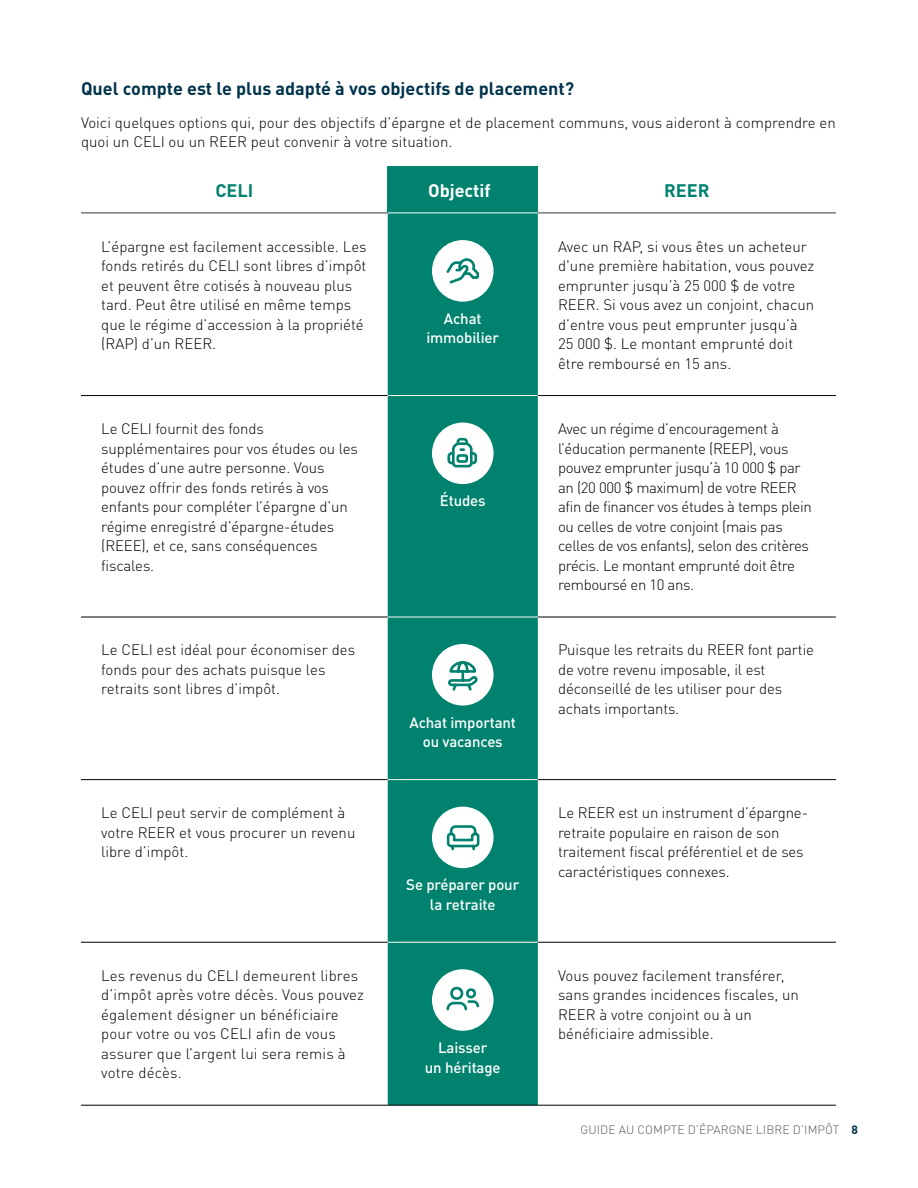
<style>
.page{position:relative;width:918px;height:1188px;background:#fff}
.page>*{position:absolute;margin:0;border:0;box-sizing:border-box;transform-origin:0 0}
.Header3_2col{font:700 18px "DIN Pro";color:#01344b}
.Body_text_1-col{font:700 18px "DIN Pro";color:#00826e}
.Body_text_1-col-2{font:700 18px "DIN Pro";color:#fff}
.Body_text_1-col-3{font:300 15px/19.5px "DIN Pro";letter-spacing:-.01em;color:#000}
.Body_text_1-col-4{font:300 15px/19.5px "DIN Pro";letter-spacing:.01em;color:#000}
.Body_text_1-col-5{font:500 15px/19.5px "DIN Pro";letter-spacing:-.01em;color:#fff;text-align:center}
.t1{font:300 12px "DIN Pro";letter-spacing:.01em;color:#55595f}
.s1{font-weight:700;color:#01344b}
</style>
<div class="page">
<div style="left:388px;top:167px;width:150px;height:46px;background:#00826e"></div>
<div style="left:388px;top:214px;width:150px;height:891px;background:#00826e"></div>
<hr style="left:81px;top:395px;width:307px;height:1px;background:#000">
<hr style="left:538px;top:395px;width:298px;height:1px;background:#000">
<hr style="left:81px;top:617px;width:307px;height:1px;background:#000">
<hr style="left:538px;top:617px;width:298px;height:1px;background:#000">
<hr style="left:81px;top:779px;width:307px;height:1px;background:#000">
<hr style="left:538px;top:779px;width:298px;height:1px;background:#000">
<hr style="left:81px;top:942px;width:307px;height:1px;background:#000">
<hr style="left:538px;top:942px;width:298px;height:1px;background:#000">
<hr style="left:81px;top:1105px;width:307px;height:1px;background:#000">
<hr style="left:538px;top:1105px;width:298px;height:1px;background:#000">
<hr style="left:388px;top:395px;width:150px;height:1px;background:#fff">
<hr style="left:388px;top:617px;width:150px;height:1px;background:#fff">
<hr style="left:388px;top:942px;width:150px;height:1px;background:#fff">
<hr style="left:388px;top:779px;width:150px;height:1px;background:#fff">
<hr style="left:388px;top:1105px;width:150px;height:1px;background:#000">
<hr style="left:81px;top:213px;width:307px;height:1px;background:#333">
<hr style="left:538px;top:213px;width:298px;height:1px;background:#333">
<div style="left:432px;top:240px;width:62px;height:62px;background:#fff;border-radius:50%"></div>
<div style="left:432px;top:423px;width:62px;height:61px;background:#fff;border-radius:50%"></div>
<svg style="left:444px;top:258px;width:36px;height:210px"></svg>
<div style="left:432px;top:644px;width:62px;height:62px;background:#fff;border-radius:50%"></div>
<svg style="left:448px;top:661px;width:30px;height:30px"></svg>
<div style="left:432px;top:807px;width:62px;height:61px;background:#fff;border-radius:50%"></div>
<svg style="left:446px;top:825px;width:34px;height:26px"></svg>
<div style="left:432px;top:969px;width:62px;height:62px;background:#fff;border-radius:50%"></div>
<svg style="left:446px;top:986px;width:34px;height:25px"></svg>
<h3 class="Header3_2col" style="left:81px;top:74px;width:495px">Quel compte est le plus adapté à vos objectifs de placement?</h3>
<p class="Body_text_1-col-3" style="left:81px;top:112px;width:756px">Voici quelques options qui, pour des objectifs d’épargne et de placement communs, vous aideront à comprendre en quoi un CELI</p>
<p class="Body_text_1-col-3" style="left:169px;top:131px;width:51px">ou un REER</p>
<p class="Body_text_1-col-3" style="left:251px;top:131px;width:203px">peut convenir à votre situation.</p>
<p class="Body_text_1-col" style="left:215px;top:176px;width:39px">CELI</p>
<p class="Body_text_1-col-2" style="left:428px;top:176px;width:64px">Objectif</p>
<p class="Body_text_1-col" style="left:664px;top:176px;width:47px">REER</p>
<p class="Body_text_1-col-3" style="left:101px;top:235px;width:267px">L’épargne est facilement accessible. Les fonds retirés du CELI</p>
<p class="Body_text_1-col-3" style="left:101px;top:255px;width:267px;text-indent:142px">sont libres d’impôt et peuvent être cotisés à nouveau plus tard. Peut être utilisé en même temps que le régime d’accession à la propriété (RAP</p>
<p class="Body_text_1-col-3" style="left:134px;top:333px;width:51px">) d’un REER</p>
<p class="Body_text_1-col-3" style="left:212px;top:333px;width:5px">.</p>
<p class="Body_text_1-col-3" style="left:101px;top:418px;width:28px">Le CELI</p>
<p class="Body_text_1-col-3" style="left:101px;top:418px;width:258px;text-indent:54px">fournit des fonds supplémentaires pour vos études ou les études d’une autre personne. Vous pouvez offrir des fonds retirés à vos enfants pour compléter l’épargne d’un régime enregistré d’épargne-études<br>(REEE</p>
<p class="Body_text_1-col-3" style="left:101px;top:535px;width:218px;text-indent:40px">), et ce, sans conséquences fiscales.</p>
<p class="Body_text_1-col-3" style="left:101px;top:639px;width:255px;text-indent:55px">est idéal pour économiser des fonds pour des achats puisque les retraits sont libres d’impôt.</p>
<p class="Body_text_1-col-3" style="left:101px;top:639px;width:29px">Le CELI</p>
<p class="Body_text_1-col-3" style="left:101px;top:802px;width:29px">Le CELI</p>
<p class="Body_text_1-col-3" style="left:157px;top:802px;width:190px">peut servir de complément à</p>
<p class="Body_text_1-col-3" style="left:101px;top:821px;width:47px">votre REER</p>
<p class="Body_text_1-col-3" style="left:101px;top:821px;width:256px;text-indent:78px">et vous procurer un revenu libre d’impôt.</p>
<p class="Body_text_1-col-3" style="left:101px;top:965px;width:115px">Les revenus du CELI</p>
<p class="Body_text_1-col-4" style="left:101px;top:965px;width:264px;text-indent:142px">demeurent libres d’impôt après votre décès. Vous pouvez également désigner un bénéficiaire pour votre ou vos CELI</p>
<p class="Body_text_1-col-4" style="left:101px;top:1023px;width:246px;text-indent:155px">afin de vous assurer que l’argent lui sera remis à votre décès.</p>
<p class="Body_text_1-col-5" style="left:427px;top:308px;width:74px">Achat immobilier</p>
<p class="Body_text_1-col-5" style="left:440px;top:490px;width:47px">Études</p>
<p class="Body_text_1-col-5" style="left:410px;top:712px;width:108px">Achat important ou vacances</p>
<p class="Body_text_1-col-5" style="left:406px;top:874px;width:114px">Se préparer pour la retraite</p>
<p class="Body_text_1-col-5" style="left:425px;top:1037px;width:77px">Laisser<br>un héritage</p>
<p class="Body_text_1-col-3" style="left:558px;top:235px;width:258px">Avec un RAP, si vous êtes un acheteur d'une première habitation, vous pouvez emprunter jusqu’à 25 000 $ de votre<br>REER</p>
<p class="Body_text_1-col-3" style="left:558px;top:294px;width:258px;text-indent:38px">. Si vous avez un conjoint, chacun d’entre vous peut emprunter jusqu’à<br>25 000 $. Le montant emprunté doit être remboursé en 15 ans.</p>
<p class="Body_text_1-col-3" style="left:558px;top:418px;width:222px">Avec un régime d’encouragement à l’éducation permanente (REEP</p>
<p class="Body_text_1-col-3" style="left:558px;top:437px;width:255px;text-indent:191px">), vous pouvez emprunter jusqu’à 10 000 $ par an (20 000 $ maximum) de votre REER<br>afin de financer vos études à temps plein ou celles de votre conjoint (mais pas celles de vos enfants), selon des critères précis. Le montant emprunté doit être remboursé en 10 ans.</p>
<p class="Body_text_1-col-3" style="left:558px;top:639px;width:258px;text-indent:190px">font partie de votre revenu imposable, il est déconseillé de les utiliser pour des achats importants.</p>
<p class="Body_text_1-col-3" style="left:558px;top:639px;width:159px">Puisque les retraits du REER</p>
<p class="Body_text_1-col-3" style="left:558px;top:802px;width:251px;text-indent:61px">est un instrument d’épargne&shy;retraite populaire en raison de son traitement fiscal préférentiel et de ses caractéristiques connexes.</p>
<p class="Body_text_1-col-3" style="left:558px;top:802px;width:30px">Le REER</p>
<p class="Body_text_1-col-3" style="left:558px;top:965px;width:242px">Vous pouvez facilement transférer, sans grandes incidences fiscales, un<br>REER</p>
<p class="Body_text_1-col-3" style="left:558px;top:1004px;width:195px;text-indent:41px">à votre conjoint ou à un bénéficiaire admissible.</p>
<p class="t1" style="left:580px;top:1121px;width:279px">Guide au compte d’épargne libre d’impôt <span class="s1">8</span></p>
</div>
